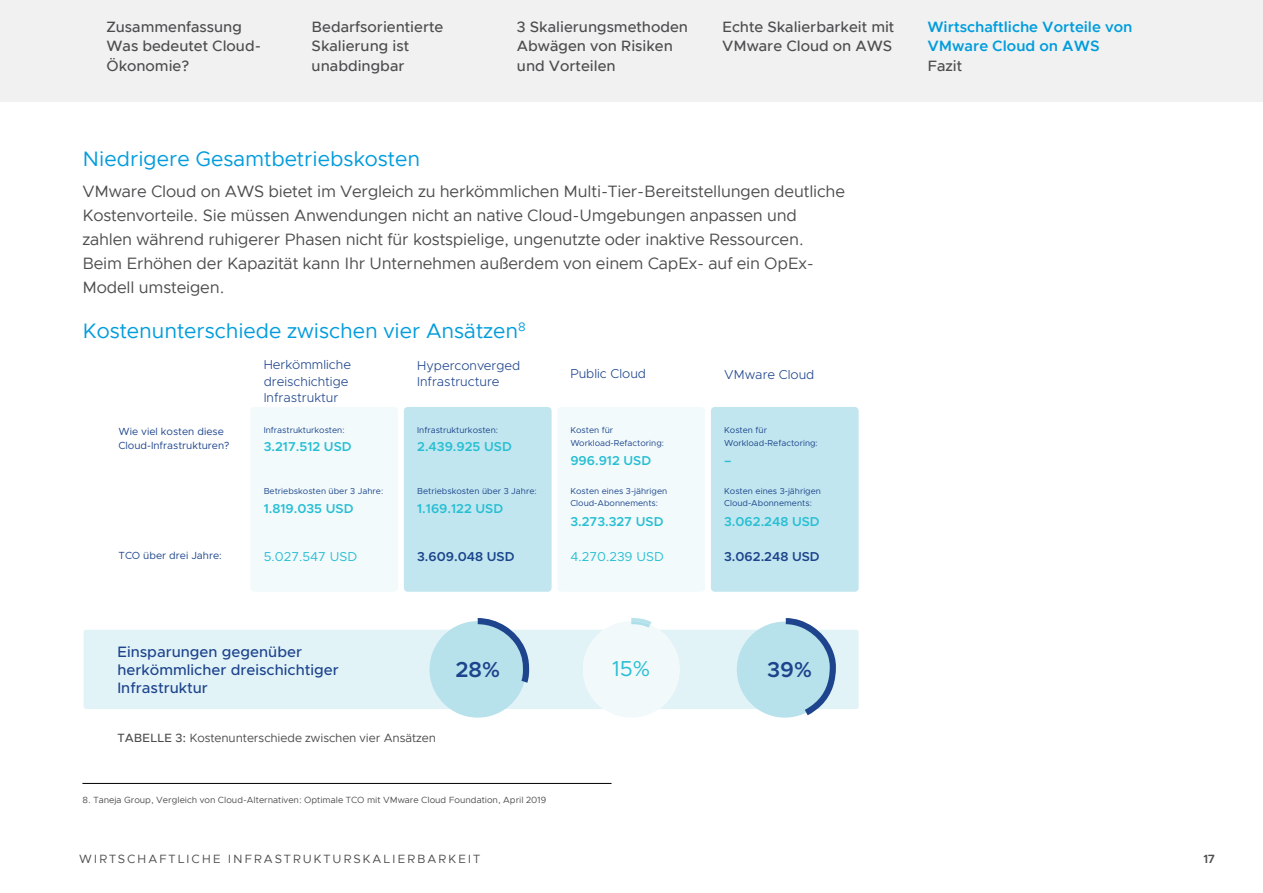
<style>
.page{position:relative;width:1263px;height:893px;background:#fff}
.page>*{position:absolute;margin:0;border:0;box-sizing:border-box;transform-origin:0 0}
.t1{font:600 21.75px "Metropolis";color:#1d448c}
.t2{font:21.75px "Metropolis";color:#28bfd3}
.t3{font:600 21.6px "Metropolis";color:#1d448c}
.EB-BODY_SUBHEAD-1{font:21px "Metropolis";color:#009cdc}
.EB-BODY_TEXT{font:16.5px/24px "Metropolis";letter-spacing:-.01em;color:#4d4d4f}
.t4{font:500 15.15px/18.1px "Metropolis";color:#1d448c}
.EB-NAV_BAR_HEAD{font:500 15px/19.5px "Metropolis";color:#4d4d4f}
.EB-NAV_BAR_HEAD-2{font:600 15px/19.5px "Metropolis";color:#009cdc}
.t5{font:300 12.9px/16.5px "Metropolis";color:#1d448c}
.t6{font:600 12.9px "Metropolis";color:#28bfd3}
.t7{font:12.9px "Metropolis";color:#28bfd3}
.t8{font:600 12.9px "Metropolis";color:#1a458b}
.t9{font:600 12.9px "Metropolis";color:#1d448c}
.EB-TABLE_CAPTION{font:12px "Metropolis";letter-spacing:-.005em;color:#4d4d4f}
.EB-BOTTOM_FOLIO-LEFT{font:12px "Metropolis";letter-spacing:.15em;color:#4d4d4f}
.EB-BOTTOM_PAGE_NUMBE{font:600 12px "Metropolis";color:#4d4d4f}
.t10{font:10.35px/13.8px "Metropolis";color:#1d448c}
.EB-FOOTNOTE-1ST_LINE{font:9px "Metropolis";color:#4d4d4f}
.t11{font:8.7px/12.1px "Metropolis";color:#1a458b}
.s1{font-weight:500;color:#4d4d4f}
.s2{font-weight:500}
</style>
<div class="page">
<hr style="left:82px;top:783px;width:529px;height:1px;background:#000">
<div style="left:250px;top:407px;width:148px;height:185px;background:#f3fafc;border-radius:4px"></div>
<div style="left:557px;top:407px;width:148px;height:185px;background:#f3fafc;border-radius:4px"></div>
<div style="left:404px;top:407px;width:148px;height:185px;background:#c2e6ef;border-radius:4px"></div>
<div style="left:711px;top:407px;width:148px;height:185px;background:#c2e6ef;border-radius:4px"></div>
<div style="left:84px;top:630px;width:775px;height:79px;background:#e2f3f8"></div>
<div style="left:429px;top:621px;width:97px;height:96px;background:#b7e2eb;border-radius:50%"></div>
<svg style="left:478px;top:618px;width:51px;height:65px"></svg>
<div style="left:583px;top:621px;width:96px;height:96px;background:#f1f9fb;border-radius:50%"></div>
<svg style="left:631px;top:618px;width:21px;height:10px"></svg>
<div style="left:737px;top:622px;width:96px;height:95px;background:#b7e2eb;border-radius:50%"></div>
<svg style="left:786px;top:618px;width:50px;height:97px"></svg>
<div style="left:0;top:0;width:1263px;height:101px;background:#f1f1f1"></div>
<p class="EB-NAV_BAR_HEAD" style="left:106px;top:17px;width:156px">Zusammenfassung<br>Was bedeutet Cloud-<br>Ökonomie?</p>
<p class="EB-NAV_BAR_HEAD" style="left:312px;top:17px;width:133px">Bedarfsorientierte<br>Skalierung ist unabdingbar</p>
<p class="EB-NAV_BAR_HEAD" style="left:517px;top:17px;width:173px">3 Skalierungsmethoden<br>Abwägen von Risiken und Vorteilen</p>
<p class="EB-NAV_BAR_HEAD" style="left:722px;top:17px;width:174px">Echte Skalierbarkeit mit<br>VMware Cloud on AWS</p>
<p class="EB-NAV_BAR_HEAD-2" style="left:927px;top:17px;width:207px">Wirtschaftliche Vorteile von<br>VMware Cloud on AWS<br><span class="s1">Fazit</span></p>
<p class="EB-BODY_SUBHEAD-1" style="left:82px;top:146px;width:339px">Niedrigere Gesamtbetriebskosten</p>
<p class="EB-BODY_TEXT" style="left:82px;top:179px;width:764px">VMware Cloud on AWS bietet im Vergleich zu herkömmlichen Multi-Tier-Bereitstellungen deutliche Kostenvorteile. Sie müssen Anwendungen nicht an native Cloud-Umgebungen anpassen und zahlen während ruhigerer Phasen nicht für kostspielige, ungenutzte oder inaktive Ressourcen.<br>Beim Erhöhen der Kapazität kann Ihr Unternehmen außerdem von einem CapEx- auf ein OpEx-Modell umsteigen.</p>
<p class="EB-BODY_SUBHEAD-1" style="left:82px;top:318px;width:445px">Kostenunterschiede zwischen vier Ansätzen<sup>8</sup></p>
<p class="t5" style="left:264px;top:357px;width:89px">Herkömmliche dreischichtige<br>Infrastruktur</p>
<p class="t5" style="left:417px;top:357px;width:105px">Hyperconverged<br>Infrastructure</p>
<p class="t5" style="left:570px;top:365px;width:77px">Public Cloud</p>
<p class="t5" style="left:724px;top:366px;width:92px">VMware Cloud</p>
<p class="t10" style="left:118px;top:424px;width:113px">Wie viel kosten diese<br>Cloud-Infrastrukturen?</p>
<p class="t11" style="left:264px;top:424px;width:82px">Infrastrukturkosten:</p>
<p class="t11" style="left:417px;top:424px;width:82px">Infrastrukturkosten:</p>
<p class="t6" style="left:417px;top:438px;width:96px">2.439.925 USD</p>
<p class="t11" style="left:417px;top:485px;width:121px">Betriebskosten über 3 Jahre:</p>
<p class="t6" style="left:417px;top:501px;width:88px">1.169.122 USD</p>
<p class="t6" style="left:264px;top:438px;width:89px">3.217.512 USD</p>
<p class="t11" style="left:264px;top:485px;width:121px">Betriebskosten über 3 Jahre:</p>
<p class="t6" style="left:264px;top:501px;width:91px">1.819.035 USD</p>
<p class="t7" style="left:264px;top:548px;width:95px">5.027.547 USD</p>
<p class="t8" style="left:417px;top:548px;width:99px">3.609.048 USD</p>
<p class="t10" style="left:118px;top:548px;width:105px">TCO über drei Jahre:</p>
<p class="t11" style="left:570px;top:424px;width:95px">Kosten für<br>Workload-Refactoring:</p>
<p class="t6" style="left:570px;top:452px;width:82px">996.912 USD</p>
<p class="t11" style="left:570px;top:485px;width:98px">Kosten eines 3-jährigen<br>Cloud-Abonnements:</p>
<p class="t6" style="left:570px;top:513px;width:95px">3.273.327 USD</p>
<p class="t7" style="left:570px;top:548px;width:95px">4.270.239 USD</p>
<p class="t11" style="left:724px;top:424px;width:95px">Kosten für<br>Workload-Refactoring:</p>
<p class="t6" style="left:724px;top:452px;width:9px">–</p>
<p class="t11" style="left:724px;top:485px;width:98px">Kosten eines 3-jährigen<br>Cloud-Abonnements:</p>
<p class="t6" style="left:724px;top:513px;width:97px">3.062.248 USD</p>
<p class="t9" style="left:724px;top:548px;width:97px">3.062.248 USD</p>
<p class="t4" style="left:117px;top:642px;width:223px">Einsparungen gegenüber herkömmlicher dreischichtiger<br>Infrastruktur</p>
<p class="EB-TABLE_CAPTION" style="left:118px;top:731px;width:320px"><span class="s2">TABELLE 3:</span> Kostenunterschiede zwischen vier Ansätzen</p>
<p class="t1" style="left:455px;top:656px;width:46px">28%</p>
<p class="t2" style="left:612px;top:655px;width:40px">15%</p>
<p class="t3" style="left:767px;top:655px;width:46px">39%</p>
<p class="EB-FOOTNOTE-1ST_LINE" style="left:82px;top:794px;width:465px">8. Taneja Group, Vergleich von Cloud-Alternativen: Optimale TCO mit VMware Cloud Foundation, April 2019</p>
<p class="EB-BOTTOM_FOLIO-LEFT" style="left:79px;top:851px;width:403px">WIRTSCHAFTLICHE INFRASTRUKTURSKALIERBARKEIT</p>
<p class="EB-BOTTOM_PAGE_NUMBE" style="left:1203px;top:851px;width:13px">17</p>
</div>
